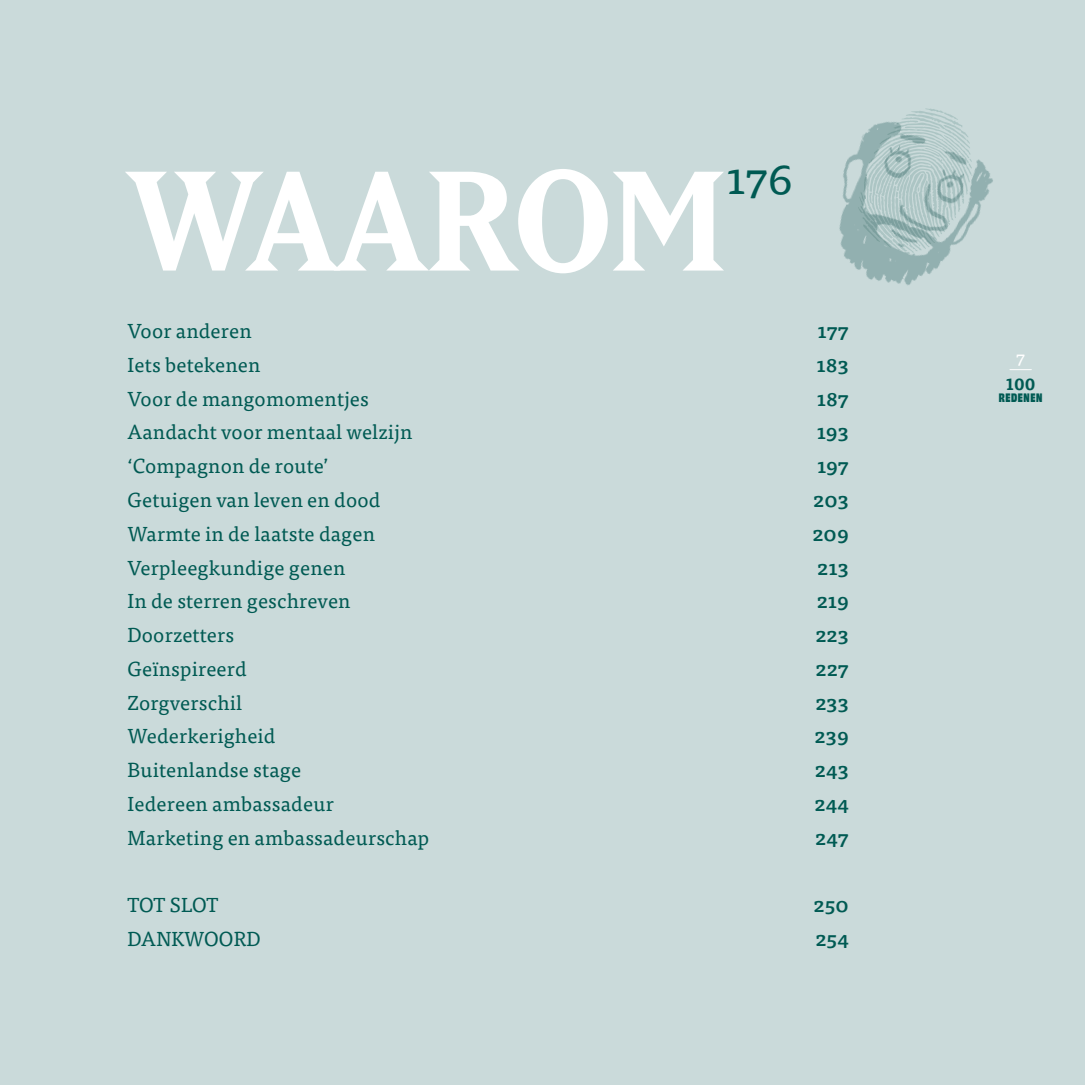
<style>
.page{position:relative;width:1085px;height:1085px;background:#fff}
.page>*{position:absolute;margin:0;border:0;box-sizing:border-box;transform-origin:0 0}
.t1{font:700 139.5px "Matrix IIOT";letter-spacing:-.01em;color:#fff}
.t2{font:45px "Tisa Pro";color:#005a53}
.t3{font:20.25px "Tisa Pro";letter-spacing:.01em;color:#005a53}
.t4{font:500 20.25px "Tisa Pro";letter-spacing:.01em;color:#005a53}
.t5{font:18px "Tisa Pro";color:#fff}
.t6{font:700 16.43px "Tisa Pro";color:#005a53}
.t7{font:11.47px "Obviously Narw Blck";letter-spacing:.05em;color:#005a53}
</style>
<div class="page">
<div style="left:0;top:0;width:1084px;height:1084px;background:#cadada"></div>
<svg style="left:1009px;top:369px;width:22px;height:1px"></svg>
<img style="left:839px;top:108px;width:154px;height:177px">
<h1 class="t1" style="left:128px;top:136px;width:600px">WAAROM</h1>
<h2 class="t2" style="left:726px;top:145px;width:67px">176</h2>
<p class="t3" style="left:128px;top:316px;width:125px">Voor anderen</p>
<p class="t4" style="left:817px;top:315px;width:33px">177</p>
<p class="t3" style="left:128px;top:350px;width:134px">Iets betekenen</p>
<p class="t4" style="left:816px;top:349px;width:34px">183</p>
<p class="t3" style="left:128px;top:383px;width:243px">Voor de mangomomentjes</p>
<p class="t4" style="left:816px;top:383px;width:34px">187</p>
<p class="t3" style="left:128px;top:417px;width:286px">Aandacht voor mentaal welzijn</p>
<p class="t4" style="left:816px;top:416px;width:34px">193</p>
<p class="t3" style="left:128px;top:451px;width:202px">‘Compagnon de route’</p>
<p class="t4" style="left:816px;top:450px;width:33px">197</p>
<p class="t3" style="left:128px;top:485px;width:254px">Getuigen van leven en dood</p>
<p class="t4" style="left:813px;top:484px;width:37px">203</p>
<p class="t3" style="left:128px;top:518px;width:249px">Warmte in de laatste dagen</p>
<p class="t4" style="left:812px;top:518px;width:38px">209</p>
<p class="t3" style="left:128px;top:552px;width:219px">Verpleegkundige genen</p>
<p class="t4" style="left:817px;top:551px;width:33px">213</p>
<p class="t3" style="left:128px;top:586px;width:224px">In de sterren geschreven</p>
<p class="t4" style="left:816px;top:585px;width:34px">219</p>
<p class="t3" style="left:128px;top:620px;width:108px">Doorzetters</p>
<p class="t4" style="left:815px;top:619px;width:35px">223</p>
<p class="t3" style="left:128px;top:653px;width:121px">Geïnspireerd</p>
<p class="t4" style="left:815px;top:653px;width:35px">227</p>
<p class="t3" style="left:128px;top:687px;width:116px">Zorgverschil</p>
<p class="t4" style="left:815px;top:686px;width:35px">233</p>
<p class="t3" style="left:128px;top:721px;width:149px">Wederkerigheid</p>
<p class="t4" style="left:814px;top:720px;width:36px">239</p>
<p class="t3" style="left:128px;top:755px;width:175px">Buitenlandse stage</p>
<p class="t4" style="left:814px;top:754px;width:35px">243</p>
<p class="t3" style="left:128px;top:788px;width:208px">Iedereen ambassadeur</p>
<p class="t4" style="left:814px;top:788px;width:36px">244</p>
<p class="t3" style="left:128px;top:822px;width:303px">Marketing en ambassadeurschap</p>
<p class="t4" style="left:815px;top:821px;width:35px">247</p>
<p class="t3" style="left:128px;top:890px;width:92px">TOT SLOT</p>
<p class="t4" style="left:813px;top:889px;width:37px">250</p>
<p class="t3" style="left:128px;top:923px;width:134px">DANKWOORD</p>
<p class="t4" style="left:815px;top:923px;width:35px">254</p>
<p class="t5" style="left:1015px;top:344px;width:10px">7</p>
<p class="t6" style="left:1005px;top:370px;width:31px">100</p>
<p class="t7" style="left:998px;top:389px;width:45px">REDENEN</p>
</div>
